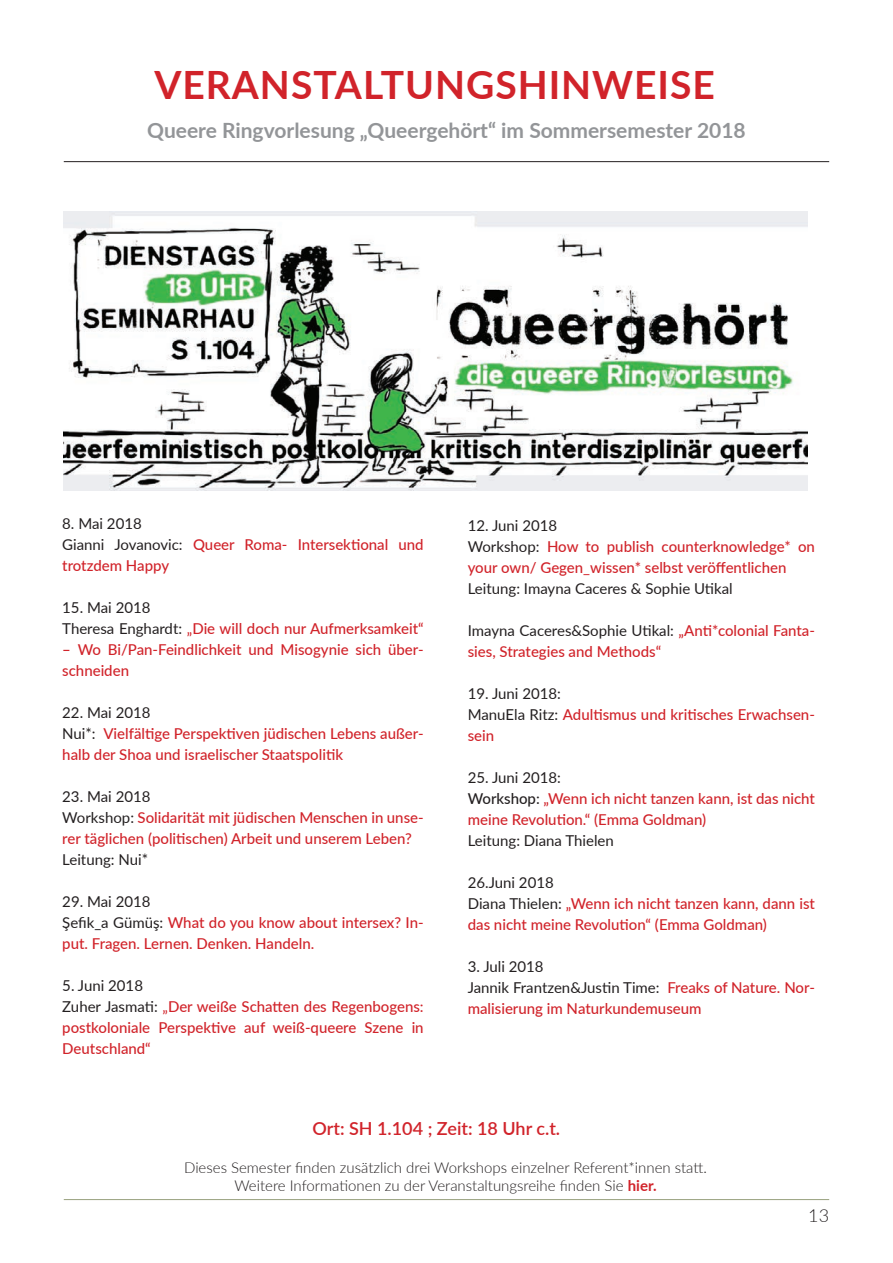
<style>
.page{position:relative;width:893px;height:1263px;background:#fff}
.page>*{position:absolute;margin:0;border:0;box-sizing:border-box;transform-origin:0 0}
.t1{font:700 39px "Lato";color:#d1232a}
.t2{font:700 21px "Lato";color:#939598}
.t3{font:600 18px "Lato";color:#d1232a}
.t4{font:300 18px "Lato";color:#231f20}
.t5{font:500 15px/21px "Lato";color:#d1232a}
.t6{font:300 15px/18px "Lato";color:#231f20;text-align:center}
.t7{font:15px "Lato";color:#231f20}
.s1{font-weight:400;color:#231f20}
.s2{font-weight:400}
.s3{color:#231f20}
.s4{font-weight:700;color:#d1232a}
</style>
<div class="page">
<hr style="left:64px;top:1199px;width:765px;height:1px;background:#98a17e">
<hr style="left:64px;top:161px;width:765px;height:1px;background:#231f20">
<img style="left:64px;top:211px;width:744px;height:280px">
<h1 class="t1" style="left:154px;top:57px;width:27px">veranstaltungshinweise</h1>
<h2 class="t2" style="left:147px;top:115px;width:600px">Queere Ringvorlesung „Queergehört“ im Sommersemester 2018</h2>
<p class="t5" style="left:62px;top:513px;width:363px"><span class="s1">8. Mai 2018<br>Gianni Jovanovic:</span> Queer Roma- Intersektional und trotzdem Happy</p>
<p class="t5" style="left:62px;top:597px;width:363px"><span class="s1">15. Mai 2018<br>Theresa Enghardt:</span> <span class="s2">„</span>Die will doch nur Aufmerksamkeit“</p>
<p class="t5" style="left:62px;top:639px;width:363px">– Wo Bi/Pan-Feindlichkeit und Misogynie sich über&shy;schneiden</p>
<p class="t5" style="left:62px;top:702px;width:363px"><span class="s1">22. Mai 2018<br>Nui*:</span> Vielfältige Perspektiven jüdischen Lebens außer&shy;halb der Shoa und israelischer Staatspolitik</p>
<p class="t5" style="left:62px;top:786px;width:363px"><span class="s1">23. Mai 2018<br>Workshop:</span> Solidarität mit jüdischen Menschen in unse&shy;rer täglichen (politischen) Arbeit und unserem Leben?</p>
<p class="t7" style="left:62px;top:849px;width:87px">Leitung: Nui*</p>
<p class="t5" style="left:62px;top:891px;width:363px"><span class="s1">29. Mai 2018<br>Şefik_a Gümüş:</span> What do you know about intersex? In&shy;put. Fragen. Lernen. Denken. Handeln.</p>
<p class="t5" style="left:62px;top:975px;width:363px"><span class="s1">5. Juni 2018<br>Zuher Jasmati:</span> <span class="s2">„</span>Der weiße Schatten des Regenbogens: postkoloniale Perspektive auf weiß-queere Szene in Deutschland“</p>
<p class="t5" style="left:468px;top:514px;width:349px"><span class="s1">12. Juni 2018<br>Workshop:</span> How to publish counterknowledge* on your own/ Gegen_wissen* selbst veröffentlichen</p>
<p class="t7" style="left:468px;top:578px;width:267px">Leitung: Imayna Caceres &amp; Sophie Utikal</p>
<p class="t5" style="left:468px;top:619px;width:349px"><span class="s1">Imayna Caceres&amp;Sophie Utikal:</span> „Anti*colonial Fanta&shy;sies, Strategies and Methods“</p>
<p class="t5" style="left:468px;top:682px;width:349px"><span class="s1">19. Juni 2018:<br>ManuEla Ritz:</span> Adultismus und kritisches Erwachsen&shy;sein</p>
<p class="t5" style="left:468px;top:766px;width:349px"><span class="s1">25. Juni 2018:<br></span><span class="s3">Workshop:</span> „Wenn ich nicht tanzen kann, ist das nicht meine Revolution.“ (Emma Goldman)</p>
<p class="t7" style="left:468px;top:830px;width:148px">Leitung: Diana Thielen</p>
<p class="t5" style="left:468px;top:871px;width:349px"><span class="s1">26.Juni 2018<br>Diana Thielen:</span> „Wenn ich nicht tanzen kann, dann ist das nicht meine Revolution“ (Emma Goldman)</p>
<p class="t5" style="left:468px;top:955px;width:349px"><span class="s1">3. Juli 2018<br>Jannik Frantzen&amp;Justin Time:</span> Freaks of Nature. Nor&shy;malisierung im Naturkundemuseum</p>
<p class="t3" style="left:312px;top:1115px;width:249px">Ort: SH 1.104 ; Zeit: 18 Uhr c.t.</p>
<p class="t6" style="left:184px;top:1158px;width:524px">Dieses Semester finden zusätzlich drei Workshops einzelner Referent*innen statt.<br>Weitere Informationen zu der Veranstaltungsreihe finden Sie <span class="s4">hier.</span></p>
<p class="t4" style="left:808px;top:1203px;width:22px">13</p>
</div>
